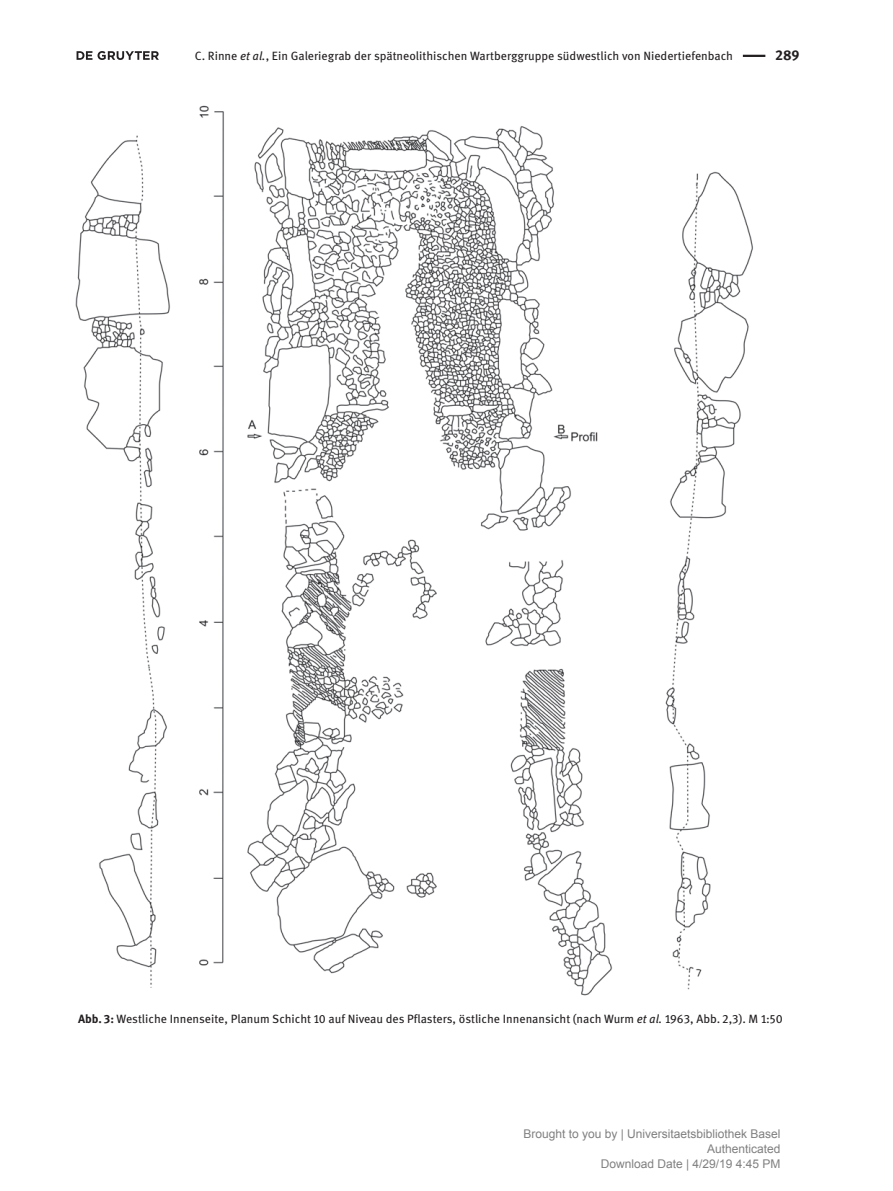
<style>
.page{position:relative;width:893px;height:1191px;background:#fff}
.page>*{position:absolute;margin:0;border:0;box-sizing:border-box;transform-origin:0 0}
.t1{font:700 14.25px "DG Meta Science";color:#231f20}
.t2{font:12px "DG Meta Science";color:#231f20}
.t3{font:12px/15px "Arial";color:#808080;text-align:right}
.s1{font-style:italic}
.s2{font-weight:700}
</style>
<div class="page">
<svg style="left:77px;top:51px;width:82px;height:9px"></svg>
<hr style="left:743px;top:55px;width:22px;height:2px;background:#231f20">
<img style="left:75px;top:105px;width:678px;height:891px">
<p class="t2" style="left:195px;top:47px;width:540px">C. Rinne <span class="s1">et al.</span>, Ein Galeriegrab der spätneolithischen Wartberggruppe südwestlich von Niedertiefenbach</p>
<p class="t1" style="left:775px;top:44px;width:26px">289</p>
<p class="t2" style="left:78px;top:1009px;width:706px"><span class="s2">Abb. 3:</span> Westliche Innenseite, Planum Schicht 10 auf Niveau des Pflasters, östliche Innenansicht (nach Wurm <span class="s1">et al.</span> 1963, Abb. 2,3). M 1:50</p>
<p class="t3" style="left:523px;top:1127px;width:259px">Brought to you by | Universitaetsbibliothek Basel<br>Authenticated<br>Download Date | 4/29/19 4:45 PM</p>
</div>
